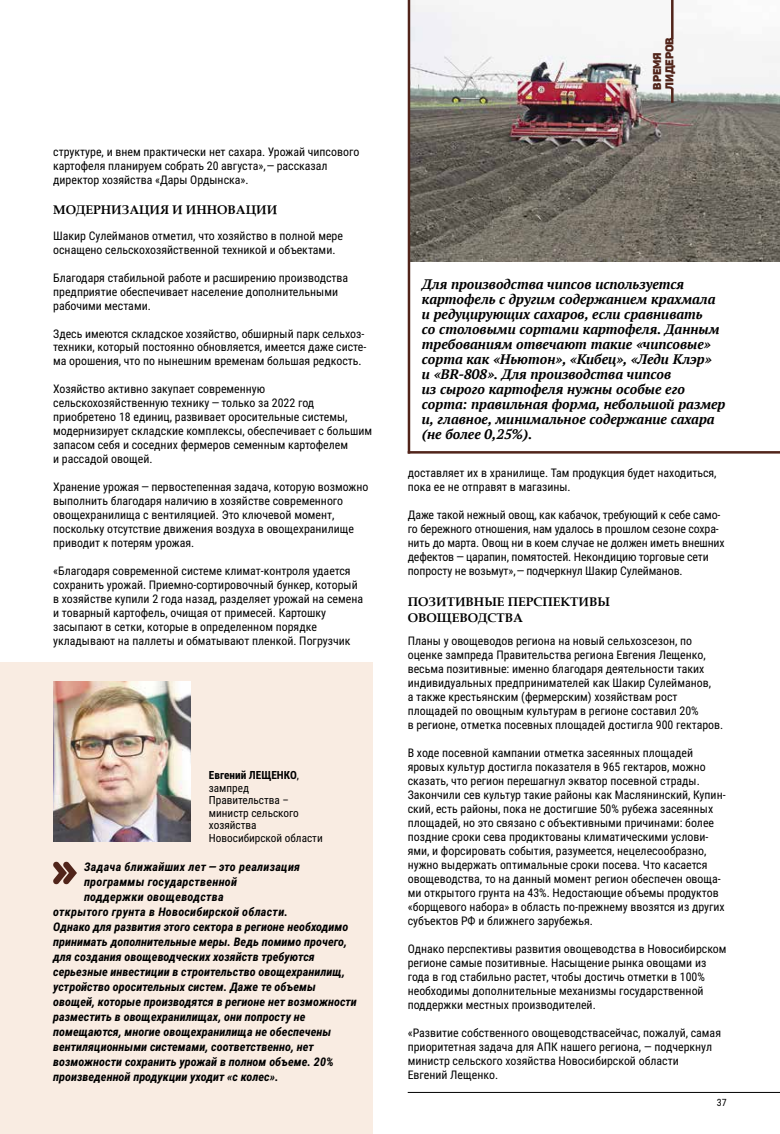
<style>
.page{position:relative;width:780px;height:1134px;background:#fff}
.page>*{position:absolute;margin:0;border:0;box-sizing:border-box;transform-origin:0 0}
.t1{font:italic 700 13.75px/15px "PT Serif";color:#000}
.t2{font:700 12.5px/16.2px "Book Antiqua";color:#000}
.t3{font:11.88px/14px "Roboto Condensed";color:#000}
.t4{font:italic 700 11.88px "Roboto Condensed";color:#000}
.t5{font:italic 700 11.88px "Roboto Condensed";letter-spacing:.02em;color:#000}
.t6{font:11.25px/12.5px "Roboto Condensed";color:#000}
.t7{font:11.25px/12.5px "Panton Black Caps";letter-spacing:-.02em;color:#51241a}
.t8{font:10px "Roboto Condensed";color:#000}
.s1{font-weight:700}
</style>
<div class="page">
<img style="left:410px;top:0;width:370px;height:261px">
<div style="left:0;top:663px;width:372px;height:471px;background:#f9ece2"></div>
<svg style="left:53px;top:861px;width:24px;height:24px"></svg>
<hr style="left:407px;top:451px;width:373px;height:3px;background:#51241a">
<hr style="left:407px;top:0;width:3px;height:454px;background:#51241a">
<img style="left:53px;top:681px;width:137px;height:160px">
<hr style="left:407px;top:1092px;width:373px;height:1px;background:#000">
<svg style="left:671px;top:89px;width:2px;height:14px"></svg>
<hr style="left:671px;top:0;width:2px;height:39px;background:#51241a">
<p class="t3" style="left:53px;top:144px;width:307px">структуре, и внем практически нет сахара. Урожай чипсового картофеля планируем собрать 20 августа»,— рассказал директор хозяйства «Дары Ордынска».</p>
<p class="t2" style="left:53px;top:202px;width:225px">МОДЕРНИЗАЦИЯ И ИННОВАЦИИ</p>
<p class="t3" style="left:53px;top:228px;width:291px">Шакир Сулейманов отметил, что хозяйство в полной мере оснащено сельскохозяйственной техникой и объектами.</p>
<p class="t3" style="left:53px;top:270px;width:296px">Благодаря стабильной работе и расширению производства предприятие обеспечивает население дополнительными рабочими местами.</p>
<p class="t3" style="left:53px;top:326px;width:315px">Здесь имеются складское хозяйство, обширный парк сельхоз&shy;техники, который постоянно обновляется, имеется даже систе&shy;ма орошения, что по нынешним временам большая редкость.</p>
<p class="t3" style="left:53px;top:382px;width:320px">Хозяйство активно закупает современную сельскохозяйственную технику — только за 2022 год приобретено 18 единиц, развивает оросительные системы, модернизирует складские комплексы, обеспечивает с большим запасом себя и соседних фермеров семенным картофелем<br>и рассадой овощей.</p>
<p class="t3" style="left:53px;top:480px;width:317px">Хранение урожая — первостепенная задача, которую возможно выполнить благодаря наличию в хозяйстве современного овощехранилища с вентиляцией. Это ключевой момент, поскольку отсутствие движения воздуха в овощехранилище приводит к потерям урожая.</p>
<p class="t3" style="left:53px;top:563px;width:311px">«Благодаря современной системе климат-контроля удается сохранить урожай. Приемно-сортировочный бункер, который в хозяйстве купили 2 года назад, разделяет урожай на семена и товарный картофель, очищая от примесей. Картошку засыпают в сетки, которые в определенном порядке укладывают на паллеты и обматывают пленкой. Погрузчик</p>
<p class="t6" style="left:209px;top:768px;width:115px"><span class="s1">Евгений ЛЕЩЕНКО</span>, зампред<br>Правительства – министр сельского хозяйства<br>Новосибирской области</p>
<p class="t5" style="left:84px;top:858px;width:217px">Задача ближайших лет — это реализация</p>
<p class="t5" style="left:84px;top:873px;width:154px">программы государственной</p>
<p class="t5" style="left:84px;top:888px;width:141px">поддержки овощеводства</p>
<p class="t5" style="left:53px;top:903px;width:236px">открытого грунта в Новосибирской области.</p>
<p class="t4" style="left:53px;top:918px;width:297px">Однако для развития этого сектора в регионе необходимо</p>
<p class="t4" style="left:53px;top:933px;width:295px">принимать дополнительные меры. Ведь помимо прочего,</p>
<p class="t4" style="left:53px;top:948px;width:263px">для создания овощеводческих хозяйств требуются</p>
<p class="t4" style="left:53px;top:963px;width:293px">серьезные инвестиции в строительство овощехранилищ,</p>
<p class="t4" style="left:53px;top:978px;width:264px">устройство оросительных систем. Даже те объемы</p>
<p class="t4" style="left:53px;top:993px;width:305px">овощей, которые производятся в регионе нет возможности</p>
<p class="t4" style="left:53px;top:1008px;width:254px">разместить в овощехранилищах, они попросту не</p>
<p class="t4" style="left:53px;top:1023px;width:279px">помещаются, многие овощехранилища не обеспечены</p>
<p class="t4" style="left:53px;top:1038px;width:262px">вентиляционными системами, соответственно, нет</p>
<p class="t4" style="left:53px;top:1053px;width:282px">возможности сохранить урожай в полном объеме. 20%</p>
<p class="t4" style="left:53px;top:1068px;width:227px">произведенной продукции уходит «с колес».</p>
<p class="t7" style="left:650px;top:90px;width:54px;rotate:-90deg">Время лидеров</p>
<p class="t1" style="left:422px;top:277px;width:305px">Для производства чипсов используется картофель с другим содержанием крахмала и редуцирующих сахаров, если сравнивать<br>со столовыми сортами картофеля. Данным требованиям отвечают такие «чипсовые» сорта как «Ньютон», «Кибец», «Леди Клэр»<br>и «BR-808». Для производства чипсов<br>из сырого картофеля нужны особые его сорта: правильная форма, небольшой размер и, главное, минимальное содержание сахара (не более 0,25%).</p>
<p class="t3" style="left:407px;top:466px;width:310px">доставляет их в хранилище. Там продукция будет находиться, пока ее не отправят в магазины.</p>
<p class="t3" style="left:407px;top:508px;width:318px">Даже такой нежный овощ, как кабачок, требующий к себе само&shy;го бережного отношения, нам удалось в прошлом сезоне сохра&shy;нить до марта. Овощ ни в коем случае не должен иметь внешних дефектов — царапин, помятостей. Некондицию торговые сети попросту не возьмут»,— подчеркнул Шакир Сулейманов.</p>
<p class="t2" style="left:407px;top:593px;width:204px">ПОЗИТИВНЫЕ ПЕРСПЕКТИВЫ<br>ОВОЩЕВОДСТВА</p>
<p class="t3" style="left:407px;top:633px;width:317px">Планы у овощеводов региона на новый сельхозсезон, по оценке зампреда Правительства региона Евгения Лещенко, весьма позитивные: именно благодаря деятельности таких индивидуальных предпринимателей как Шакир Сулейманов,<br>а также крестьянским (фермерским) хозяйствам рост площадей по овощным культурам в регионе составил 20%<br>в регионе, отметка посевных площадей достигла 900 гектаров.</p>
<p class="t3" style="left:407px;top:745px;width:319px">В ходе посевной кампании отметка засеянных площадей яровых культур достигла показателя в 965 гектаров, можно сказать, что регион перешагнул экватор посевной страды.<br>Закончили сев культур такие районы как Маслянинский, Купин&shy;ский, есть районы, пока не достигшие 50% рубежа засеянных площадей, но это связано с объективными причинами: более поздние сроки сева продиктованы климатическими услови&shy;ями, и форсировать события, разумеется, нецелесообразно, нужно выдержать оптимальные сроки посева. Что касается овощеводства, то на данный момент регион обеспечен овоща&shy;ми открытого грунта на 43%. Недостающие объемы продуктов «борщевого набора» в область по-прежнему ввозятся из других субъектов РФ и ближнего зарубежья.</p>
<p class="t3" style="left:407px;top:941px;width:320px">Однако перспективы развития овощеводства в Новосибирском регионе самые позитивные. Насыщение рынка овощами из года в год стабильно растет, чтобы достичь отметки в 100% необходимы дополнительные механизмы государственной поддержки местных производителей.</p>
<p class="t3" style="left:407px;top:1025px;width:315px">«Развитие собственного овощеводствасейчас, пожалуй, самая приоритетная задача для АПК нашего региона, — подчеркнул министр сельского хозяйства Новосибирской области Евгений Лещенко.</p>
<p class="t8" style="left:717px;top:1095px;width:11px">37</p>
</div>
